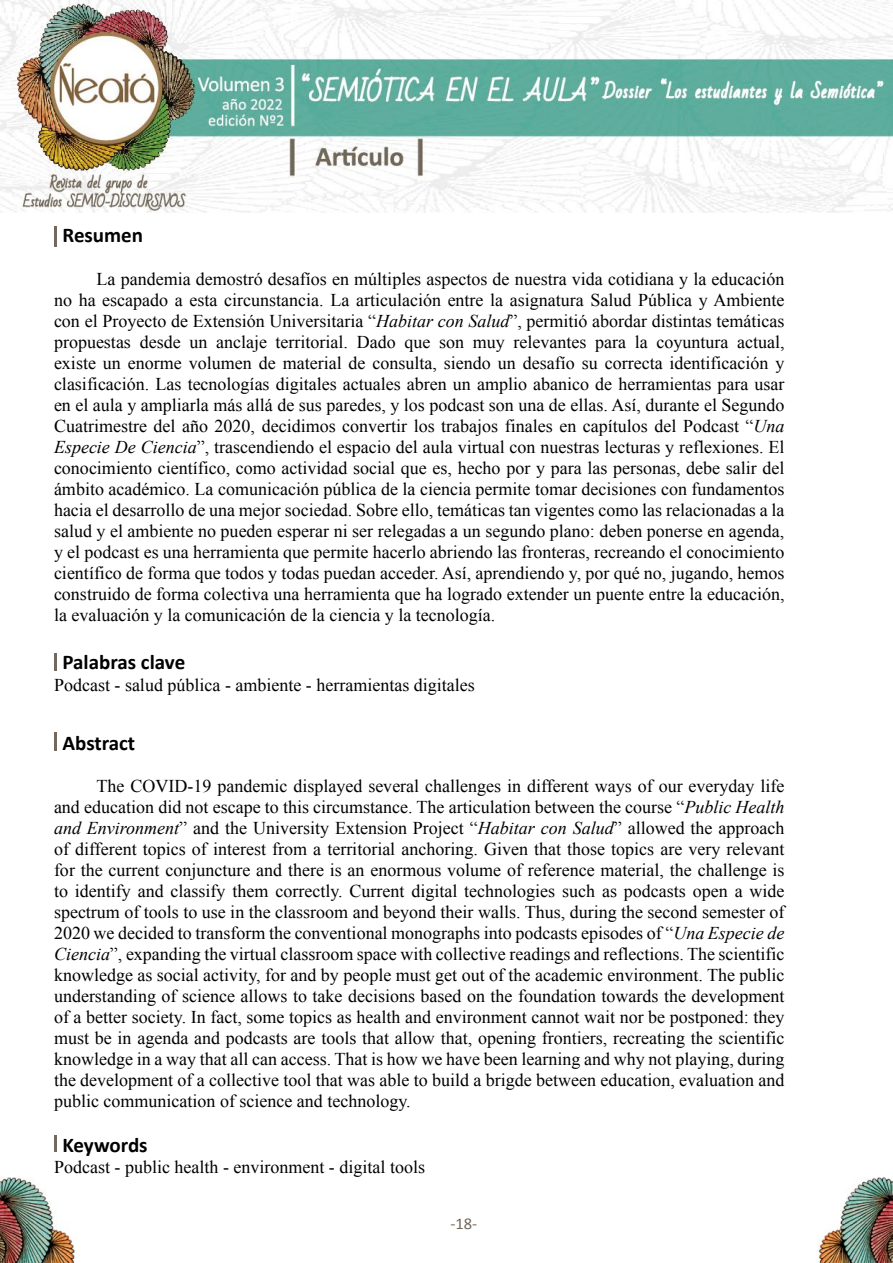
<style>
.page{position:relative;width:893px;height:1263px;background:#fff}
.page>*{position:absolute;margin:0;border:0;box-sizing:border-box;transform-origin:0 0}
.t1{font:700 21px "Calibri";color:#000}
.t2{font:18px/21px "Times New Roman";color:#000;text-align:justify}
.t3{font:16.5px "Calibri";color:#73685b}
.s1{font-style:italic}
</style>
<div class="page">
<img style="left:817px;top:1178px;width:76px;height:85px">
<img style="left:0;top:1178px;width:75px;height:85px">
<img style="left:0;top:0;width:893px;height:212px">
<hr style="left:54px;top:732px;width:3px;height:18px;background:#73685b">
<hr style="left:54px;top:1135px;width:3px;height:17px;background:#73685b">
<hr style="left:54px;top:226px;width:3px;height:21px;background:#73685b">
<hr style="left:54px;top:653px;width:3px;height:17px;background:#73685b">
<p class="t1" style="left:63px;top:221px;width:82px">Resumen</p>
<p class="t2" style="left:54px;top:268px;width:732px;text-indent:43px">La pandemia demostró desafíos en múltiples aspectos de nuestra vida cotidiana y la educación no ha escapado a esta circunstancia. La articulación entre la asignatura Salud Pública y Ambiente con el Proyecto de Extensión Universitaria “<span class="s1">Habitar con Salud</span>”, permitió abordar distintas temáticas propuestas desde un anclaje territorial. Dado que son muy relevantes para la coyuntura actual, existe un enorme volumen de material de consulta, siendo un desafío su correcta identificación y clasificación. Las tecnologías digitales actuales abren un amplio abanico de herramientas para usar en el aula y ampliarla más allá de sus paredes, y los podcast son una de ellas. Así, durante el Segundo Cuatrimestre del año 2020, decidimos convertir los trabajos finales en capítulos del Podcast “<span class="s1">Una Especie De Ciencia</span>”, trascendiendo el espacio del aula virtual con nuestras lecturas y reflexiones. El conocimiento científico, como actividad social que es, hecho por y para las personas, debe salir del ámbito académico. La comunicación pública de la ciencia permite tomar decisiones con fundamentos hacia el desarrollo de una mejor sociedad. Sobre ello, temáticas tan vigentes como las relacionadas a la salud y el ambiente no pueden esperar ni ser relegadas a un segundo plano: deben ponerse en agenda, y el podcast es una herramienta que permite hacerlo abriendo las fronteras, recreando el conocimiento científico de forma que todos y todas puedan acceder. Así, aprendiendo y, por qué no, jugando, hemos construido de forma colectiva una herramienta que ha logrado extender un puente entre la educación, la evaluación y la comunicación de la ciencia y la tecnología.</p>
<p class="t1" style="left:63px;top:648px;width:124px">Palabras clave</p>
<p class="t2" style="left:54px;top:674px;width:422px">Podcast - salud pública - ambiente - herramientas digitales</p>
<p class="t1" style="left:63px;top:730px;width:74px">Abstract</p>
<p class="t2" style="left:54px;top:775px;width:732px;text-indent:43px">The COVID-19 pandemic displayed several challenges in different ways of our everyday life and education did not escape to this circumstance. The articulation between the course “<span class="s1">Public Health and Environment</span>” and the University Extension Project “<span class="s1">Habitar con Salud</span>” allowed the approach of different topics of interest from a territorial anchoring. Given that those topics are very relevant for the current conjuncture and there is an enormous volume of reference material, the challenge is to identify and classify them correctly. Current digital technologies such as podcasts open a wide spectrum of tools to use in the classroom and beyond their walls. Thus, during the second semester of 2020 we decided to transform the conventional monographs into podcasts episodes of “<span class="s1">Una Especie de Ciencia</span>”, expanding the virtual classroom space with collective readings and reflections. The scientific knowledge as social activity, for and by people must get out of the academic environment. The public understanding of science allows to take decisions based on the foundation towards the development of a better society. In fact, some topics as health and environment cannot wait nor be postponed: they must be in agenda and podcasts are tools that allow that, opening frontiers, recreating the scientific knowledge in a way that all can access. That is how we have been learning and why not playing, during the development of a collective tool that was able to build a brigde between education, evaluation and public communication of science and technology.</p>
<p class="t1" style="left:63px;top:1132px;width:87px">Keywords</p>
<p class="t2" style="left:54px;top:1156px;width:372px">Podcast - public health - environment - digital tools</p>
<p class="t3" style="left:450px;top:1213px;width:28px">-18-</p>
</div>
